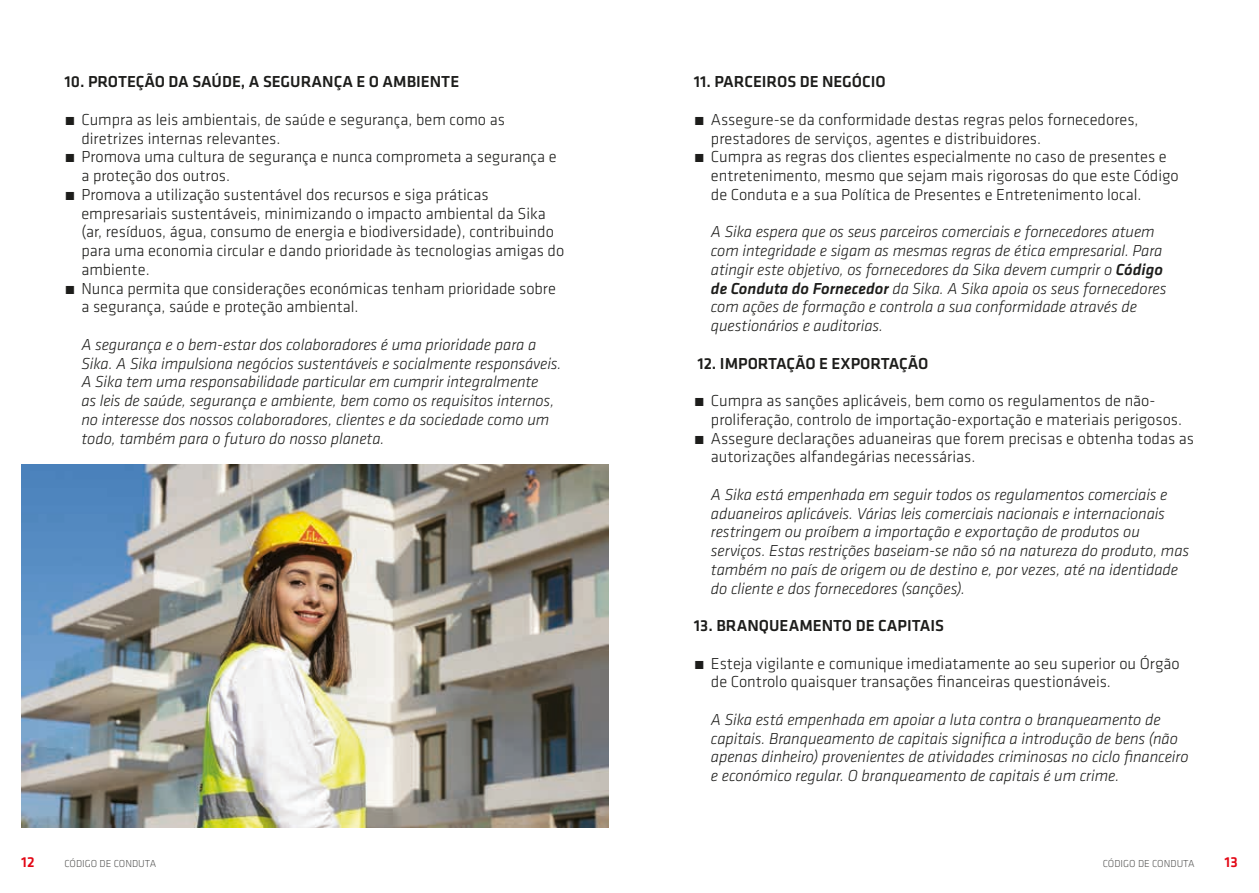
<style>
.page{position:relative;width:1259px;height:893px;background:#fff}
.page>*{position:absolute;margin:0;border:0;box-sizing:border-box;transform-origin:0 0}
.t1{font:italic 300 16.5px/18.8px "Klavika";letter-spacing:-.005em;color:#1d1d1b}
.t2{font:300 16.5px/18.8px "Klavika";color:#1d1d1b}
.Sub-chapter{font:500 16.5px "Klavika";color:#1d1d1b}
.t3{font:500 15px "Klavika";color:#e30614}
.t4{font:300 10.5px "Klavika";color:#575756}
.s1{font-weight:500}
</style>
<div class="page">
<img style="left:21px;top:464px;width:587px;height:363px">
<p class="Sub-chapter" style="left:64px;top:71px;width:396px">10. PROTEÇÃO DA SAÚDE, A SEGURANÇA E O AMBIENTE</p>
<p class="t2" style="left:81px;top:110px;width:425px;text-indent:-17px">́ Cumpra as leis ambientais, de saúde e segurança, bem como as diretrizes internas relevantes.</p>
<p class="t2" style="left:81px;top:147px;width:477px;text-indent:-17px">́ Promova uma cultura de segurança e nunca comprometa a segurança e a proteção dos outros.</p>
<p class="t2" style="left:81px;top:185px;width:484px;text-indent:-17px">́ Promova a utilização sustentável dos recursos e siga práticas empresariais sustentáveis, minimizando o impacto ambiental da Sika (ar, resíduos, água, consumo de energia e biodiversidade), contribuindo para uma economia circular e dando prioridade às tecnologias amigas do ambiente.</p>
<p class="t2" style="left:81px;top:279px;width:476px;text-indent:-17px">́ Nunca permita que considerações económicas tenham prioridade sobre a segurança, saúde e proteção ambiental.</p>
<p class="t1" style="left:81px;top:335px;width:481px">A segurança e o bem-estar dos colaboradores é uma prioridade para a Sika. A Sika impulsiona negócios sustentáveis e socialmente responsáveis.<br>A Sika tem uma responsabilidade particular em cumprir integralmente<br>as leis de saúde, segurança e ambiente, bem como os requisitos internos, no interesse dos nossos colaboradores, clientes e da sociedade como um todo, também para o futuro do nosso planeta.</p>
<p class="Sub-chapter" style="left:694px;top:71px;width:193px">11. PARCEIROS DE NEGÓCIO</p>
<p class="t2" style="left:711px;top:110px;width:429px;text-indent:-17px">́ Assegure-se da conformidade destas regras pelos fornecedores, prestadores de serviços, agentes e distribuidores.</p>
<p class="t2" style="left:711px;top:147px;width:469px;text-indent:-17px">́ Cumpra as regras dos clientes especialmente no caso de presentes e entretenimento, mesmo que sejam mais rigorosas do que este Código de Conduta e a sua Política de Presentes e Entretenimento local.</p>
<p class="t1" style="left:711px;top:222px;width:457px">A Sika espera que os seus parceiros comerciais e fornecedores atuem com integridade e sigam as mesmas regras de ética empresarial. Para atingir este objetivo, os fornecedores da Sika devem cumprir o <span class="s1">Código de Conduta do Fornecedor</span> da Sika. A Sika apoia os seus fornecedores com ações de formação e controla a sua conformidade através de questionários e auditorias.</p>
<p class="Sub-chapter" style="left:697px;top:352px;width:232px">12. IMPORTAÇÃO E EXPORTAÇÃO</p>
<p class="t2" style="left:711px;top:391px;width:473px;text-indent:-17px">́ Cumpra as sanções aplicáveis, bem como os regulamentos de não&shy;proliferação, controlo de importação-exportação e materiais perigosos.</p>
<p class="t2" style="left:711px;top:429px;width:484px;text-indent:-17px">́ Assegure declarações aduaneiras que forem precisas e obtenha todas as autorizações alfandegárias necessárias.</p>
<p class="t1" style="left:711px;top:485px;width:479px">A Sika está empenhada em seguir todos os regulamentos comerciais e aduaneiros aplicáveis. Várias leis comerciais nacionais e internacionais restringem ou proíbem a importação e exportação de produtos ou serviços. Estas restrições baseiam-se não só na natureza do produto, mas também no país de origem ou de destino e, por vezes, até na identidade do cliente e dos fornecedores (sanções).</p>
<p class="Sub-chapter" style="left:694px;top:614px;width:252px">13. BRANQUEAMENTO DE CAPITAIS</p>
<p class="t2" style="left:711px;top:654px;width:470px;text-indent:-17px">́ Esteja vigilante e comunique imediatamente ao seu superior ou Órgão de Controlo quaisquer transações financeiras questionáveis.</p>
<p class="t1" style="left:711px;top:710px;width:479px">A Sika está empenhada em apoiar a luta contra o branqueamento de capitais. Branqueamento de capitais significa a introdução de bens (não apenas dinheiro) provenientes de atividades criminosas no ciclo financeiro e económico regular. O branqueamento de capitais é um crime.</p>
<p class="t3" style="left:21px;top:852px;width:15px">12</p>
<p class="t4" style="left:64px;top:857px;width:93px">CÓDIGO DE CONDUTA</p>
<p class="t4" style="left:1102px;top:857px;width:93px">CÓDIGO DE CONDUTA</p>
<p class="t3" style="left:1224px;top:852px;width:15px">13</p>
</div>
